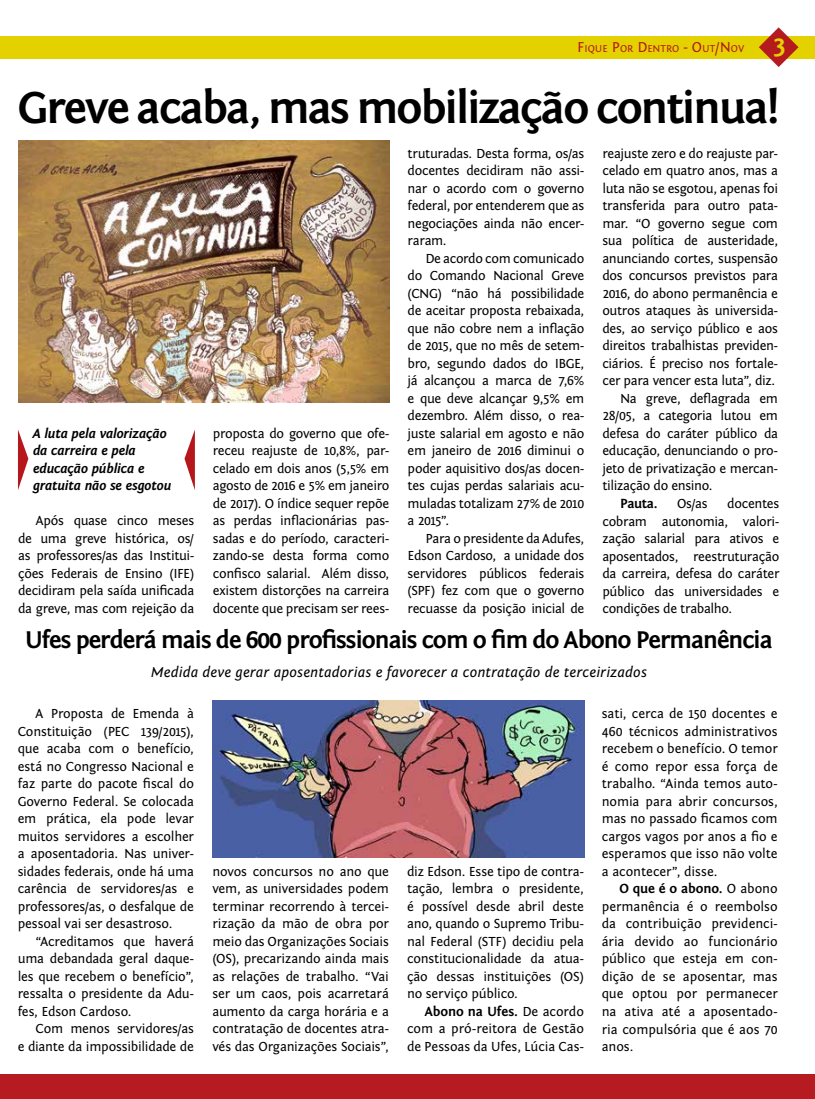
<style>
.page{position:relative;width:815px;height:1099px;background:#fff}
.page>*{position:absolute;margin:0;border:0;box-sizing:border-box;transform-origin:0 0}
.t1{font:700 46.25px "Fontin Sans";letter-spacing:-.04em;color:#000}
.t2{font:700 26.25px "Fontin Sans";color:#e3d200}
.t3{font:700 25px "Fontin Sans";letter-spacing:-.04em;color:#000}
.t4{font:italic 15px "Fontin Sans";letter-spacing:.01em;color:#000}
.t5{font:13.75px/17.5px "Fontin Sans";letter-spacing:-.02em;color:#000;text-align:justify}
.t6{font:italic 700 13.75px/17.5px "Fontin Sans";letter-spacing:-.005em;color:#000}
.t7{font:700 13.75px "Fontin Sans";color:#000}
.t8{font:10.5px "Fontin Sans Small Caps";color:#b5191e}
.s1{font-size:15px}
.s2{font-weight:700}
</style>
<div class="page">
<div style="left:0;top:36px;width:815px;height:22px;background:#e3d200"></div>
<svg style="left:759px;top:27px;width:39px;height:40px"></svg>
<div style="left:0;top:1074px;width:815px;height:24px;background:#b5191e"></div>
<img style="left:18px;top:140px;width:372px;height:263px">
<img style="left:213px;top:700px;width:371px;height:157px">
<svg style="left:18px;top:430px;width:10px;height:60px"></svg>
<svg style="left:184px;top:429px;width:11px;height:61px"></svg>
<p class="t8" style="left:577px;top:43px;width:168px"><span class="s1">F</span>IQUE <span class="s1">P</span>OR <span class="s1">D</span>ENTRO <span class="s1">- O</span>UT<span class="s1">/N</span> OV</p>
<h2 class="t2" style="left:773px;top:31px;width:15px">3</h2>
<h1 class="t1" style="left:18px;top:82px;width:763px">Greve acaba, mas mobilização continua!</h1>
<p class="t6" style="left:33px;top:424px;width:140px">A luta pela valorização da carreira e pela educação pública e gratuita não se esgotou</p>
<p class="t5" style="left:18px;top:512px;width:178px;text-indent:18px">Após quase cinco meses de uma greve histórica, os/ as professores/as das Institui&shy;ções Federais de Ensino (IFE) decidiram pela saída unificada da greve, mas com rejeição da</p>
<p class="t5" style="left:213px;top:424px;width:178px">proposta do governo que ofe&shy;receu reajuste de 10,8%, par&shy;celado em dois anos (5,5% em agosto de 2016 e 5% em janeiro de 2017). O índice sequer repõe as perdas inflacionárias pas&shy;sadas e do período, caracteri&shy;zando-se desta forma como confisco salarial. Além disso, existem distorções na carreira docente que precisam ser rees-</p>
<p class="t5" style="left:408px;top:145px;width:178px">truturadas. Desta forma, os/as docentes decidiram não assi&shy;nar o acordo com o governo federal, por entenderem que as negociações ainda não encer&shy;raram.</p>
<p class="t5" style="left:408px;top:250px;width:178px;text-indent:18px">De acordo com comunicado do Comando Nacional Greve (CNG) “não há possibilidade de aceitar proposta rebaixada, que não cobre nem a inflação de 2015, que no mês de setem&shy;bro, segundo dados do IBGE, já alcançou a marca de 7,6% e que deve alcançar 9,5% em dezembro. Além disso, o rea&shy;juste salarial em agosto e não em janeiro de 2016 diminui o poder aquisitivo dos/as docen&shy;tes cujas perdas salariais acu&shy;muladas totalizam 27% de 2010 a 2015”.</p>
<p class="t5" style="left:408px;top:530px;width:178px;text-indent:18px">Para o presidente da Adufes, Edson Cardoso, a unidade dos servidores públicos federais (SPF) fez com que o governo recuasse da posição inicial de</p>
<p class="t5" style="left:602px;top:145px;width:177px">reajuste zero e do reajuste par-</p>
<p class="t5" style="left:602px;top:162px;width:177px">celado em quatro anos, mas a</p>
<p class="t5" style="left:602px;top:180px;width:177px">luta não se esgotou, apenas foi</p>
<p class="t5" style="left:602px;top:197px;width:177px">transferida para outro pata-</p>
<p class="t5" style="left:602px;top:215px;width:177px">mar. “O governo segue com</p>
<p class="t5" style="left:602px;top:232px;width:177px">sua política de austeridade,</p>
<p class="t5" style="left:602px;top:250px;width:177px">anunciando cortes, suspensão</p>
<p class="t5" style="left:602px;top:267px;width:177px">dos concursos previstos para</p>
<p class="t5" style="left:602px;top:285px;width:177px">2016, do abono permanência e</p>
<p class="t5" style="left:602px;top:302px;width:177px">outros ataques às universida-</p>
<p class="t5" style="left:602px;top:320px;width:177px">des, ao serviço público e aos</p>
<p class="t5" style="left:602px;top:337px;width:177px">direitos trabalhistas previden-</p>
<p class="t5" style="left:602px;top:355px;width:177px">ciários. É preciso nos fortale-</p>
<p class="t5" style="left:602px;top:372px;width:174px">cer para vencer esta luta”, diz.</p>
<p class="t5" style="left:620px;top:390px;width:159px">Na greve, deflagrada em</p>
<p class="t5" style="left:602px;top:407px;width:177px">28/05, a categoria lutou em</p>
<p class="t5" style="left:602px;top:425px;width:177px">defesa do caráter público da</p>
<p class="t5" style="left:602px;top:442px;width:177px">educação, denunciando o pro-</p>
<p class="t5" style="left:602px;top:460px;width:177px">jeto de privatização e mercan-</p>
<p class="t5" style="left:602px;top:477px;width:112px">tilização do ensino.</p>
<p class="t7" style="left:620px;top:496px;width:39px">Pauta.</p>
<p class="t5" style="left:677px;top:495px;width:32px">Os/as</p>
<p class="t5" style="left:602px;top:495px;width:178px;text-indent:125px">docentes cobram autonomia, valori&shy;zação salarial para ativos e aposentados, reestruturação da carreira, defesa do caráter público das universidades e condições de trabalho.</p>
<h3 class="t3" style="left:25px;top:626px;width:749px">Ufes perderá mais de 600 profissionais com o fim do Abono Permanência</h3>
<p class="t4" style="left:151px;top:663px;width:498px">Medida deve gerar aposentadorias e favorecer a contratação de terceirizados</p>
<p class="t5" style="left:18px;top:705px;width:178px;text-indent:18px">A Proposta de Emenda à Constituição (PEC 139/2015), que acaba com o benefício, está no Congresso Nacional e faz parte do pacote fiscal do Governo Federal. Se colocada em prática, ela pode levar muitos servidores a escolher a aposentadoria. Nas univer&shy;sidades federais, onde há uma carência de servidores/as e professores/as, o desfalque de pessoal vai ser desastroso.</p>
<p class="t5" style="left:18px;top:932px;width:178px;text-indent:18px">“Acreditamos que haverá uma debandada geral daque&shy;les que recebem o benefício”, ressalta o presidente da Adu&shy;fes, Edson Cardoso.</p>
<p class="t5" style="left:18px;top:1020px;width:178px;text-align:right">Com menos servidores/as<br>e diante da impossibilidade de</p>
<p class="t5" style="left:212px;top:862px;width:178px">novos concursos no ano que vem, as universidades podem terminar recorrendo à tercei&shy;rização da mão de obra por meio das Organizações Sociais (OS), precarizando ainda mais as relações de trabalho. “Vai ser um caos, pois acarretará aumento da carga horária e a contratação de docentes atra&shy;vés das Organizações Sociais”,</p>
<p class="t5" style="left:407px;top:862px;width:178px">diz Edson. Esse tipo de contra&shy;tação, lembra o presidente, é possível desde abril deste ano, quando o Supremo Tribu&shy;nal Federal (STF) decidiu pela constitucionalidade da atua&shy;ção dessas instituições (OS) no serviço público.</p>
<p class="t5" style="left:407px;top:1002px;width:178px;text-indent:18px"><span class="s2">Abono na Ufes.</span> De acordo com a pró-reitora de Gestão de Pessoas da Ufes, Lúcia Cas-</p>
<p class="t5" style="left:602px;top:705px;width:178px">sati, cerca de 150 docentes e 460 técnicos administrativos recebem o benefício. O temor é como repor essa força de trabalho. “Ainda temos auto&shy;nomia para abrir concursos, mas no passado ficamos com cargos vagos por anos a fio e esperamos que isso não volte a acontecer”, disse.</p>
<p class="t5" style="left:602px;top:880px;width:178px;text-indent:18px"><span class="s2">O que é o abono.</span> O abono permanência é o reembolso da contribuição previdenci&shy;ária devido ao funcionário público que esteja em con&shy;dição de se aposentar, mas que optou por permanecer na ativa até a aposentado&shy;ria compulsória que é aos 70 anos.</p>
</div>
